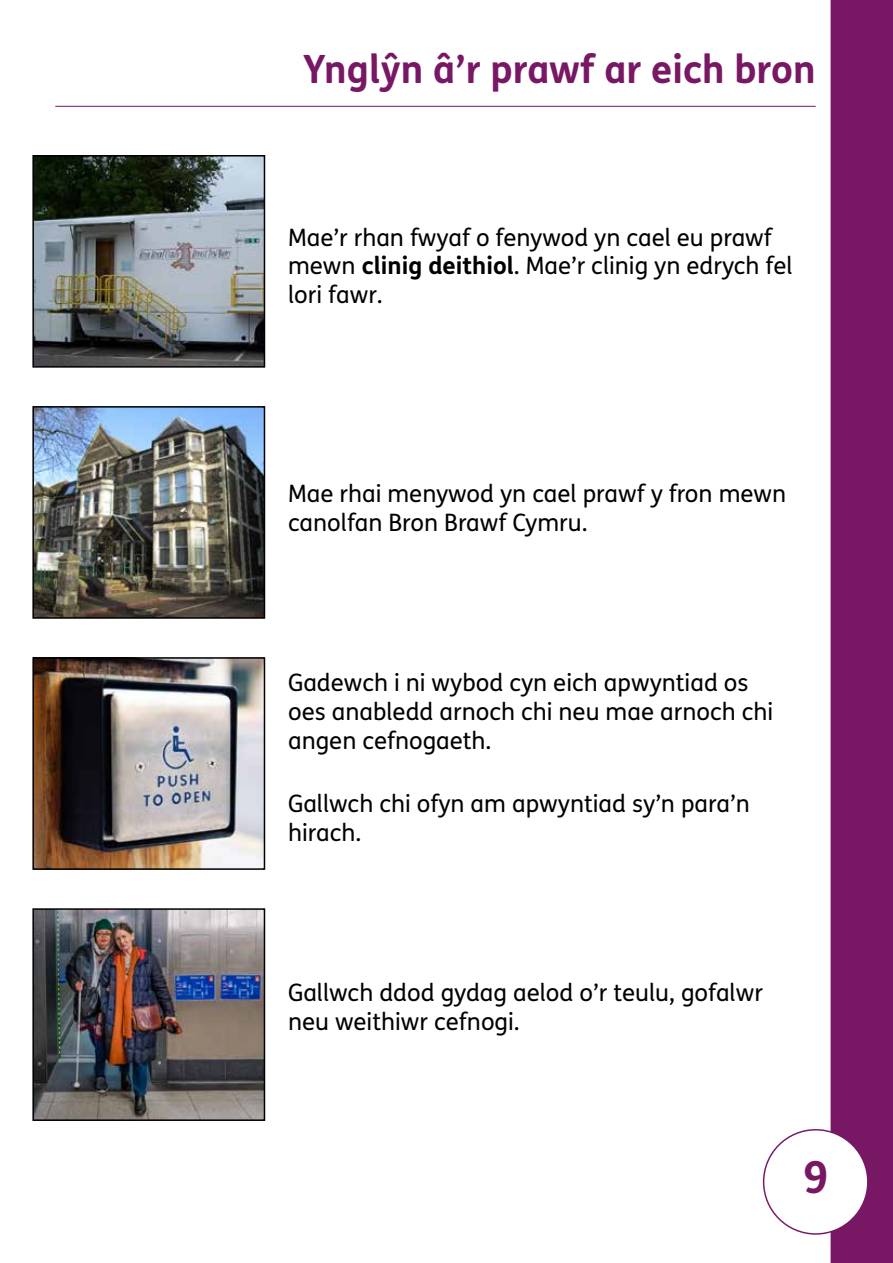
<style>
.page{position:relative;width:893px;height:1263px;background:#fff}
.page>*{position:absolute;margin:0;border:0;box-sizing:border-box;transform-origin:0 0}
.t1{font:700 44.1px "FS Me Pro";color:#781864}
.t2{font:700 39px "FS Me Pro";color:#781864}
.t3{font:24px/28.8px "FS Me Pro";color:#000}
.s1{font-weight:700}
</style>
<div class="page">
<hr style="left:55px;top:106px;width:761px;height:1px;background:#781864">
<div style="left:831px;top:0;width:62px;height:1263px;background:#781864"></div>
<div style="left:764px;top:1130px;width:104px;height:104px;background:#fff;border-radius:50%"></div>
<img style="left:35px;top:158px;width:227px;height:207px">
<div style="left:32px;top:155px;width:233px;height:213px;border:2px solid #000"></div>
<img style="left:35px;top:409px;width:227px;height:207px">
<div style="left:32px;top:406px;width:233px;height:213px;border:2px solid #000"></div>
<img style="left:35px;top:660px;width:227px;height:207px">
<div style="left:32px;top:657px;width:233px;height:213px;border:2px solid #000"></div>
<img style="left:35px;top:911px;width:227px;height:207px">
<div style="left:32px;top:908px;width:233px;height:213px;border:2px solid #000"></div>
<h1 class="t2" style="left:303px;top:39px;width:514px">Ynglŷn â’r prawf ar eich bron</h1>
<p class="t3" style="left:288px;top:222px;width:506px">Mae’r rhan fwyaf o fenywod yn cael eu prawf mewn <span class="s1">clinig deithiol</span>. Mae’r clinig yn edrych fel lori fawr.</p>
<p class="t3" style="left:288px;top:479px;width:500px">Mae rhai menywod yn cael prawf y fron mewn canolfan Bron Brawf Cymru.</p>
<p class="t3" style="left:288px;top:668px;width:487px">Gadewch i ni wybod cyn eich apwyntiad os oes anabledd arnoch chi neu mae arnoch chi angen cefnogaeth.</p>
<p class="t3" style="left:288px;top:789px;width:463px">Gallwch chi ofyn am apwyntiad sy’n para’n hirach.</p>
<p class="t3" style="left:288px;top:978px;width:476px">Gallwch ddod gydag aelod o’r teulu, gofalwr neu weithiwr cefnogi.</p>
<h1 class="t1" style="left:803px;top:1143px;width:28px">9</h1>
</div>
